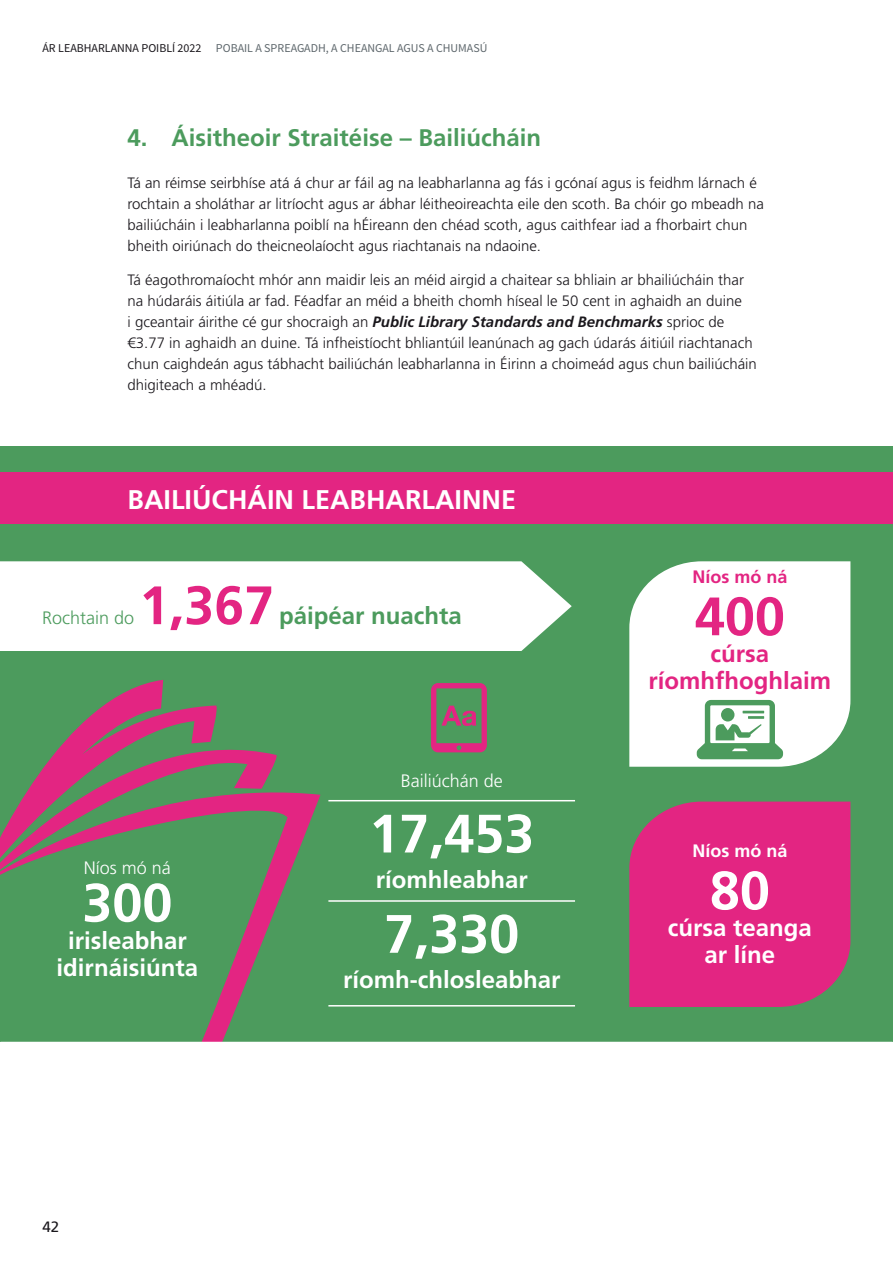
<style>
.page{position:relative;width:893px;height:1263px;background:#fff}
.page>*{position:absolute;margin:0;border:0;box-sizing:border-box;transform-origin:0 0}
.t1{font:700 54px "Frutiger LT Std";color:#fff}
.t2{font:700 54px "Frutiger LT Std";color:#e32582}
.t3{font:700 27px "Frutiger LT Std";color:#fff}
.t4{font:700 24px/27px "Frutiger LT Std";color:#fff;text-align:center}
.H1_5{font:700 24px "Frutiger LT Std";color:#4c9b5d}
.t5{font:700 24px/27px "Frutiger LT Std";color:#e32582;text-align:center}
.t6{font:300 18px "Frutiger LT Std";color:#fff}
.t7{font:300 18px "Frutiger LT Std";color:#4c9b5d}
.t8{font:700 18px "Frutiger LT Std";color:#e32582}
.t9{font:700 18px "Frutiger LT Std";color:#fff}
.Body_3{font:300 15px/21px "Frutiger LT Std";color:#1a171c}
.t10{font:15px "Frutiger LT Std";color:#1a171c}
.t11{font:12px "Source Sans Pro";color:#5f686d}
.s1{color:#1a171c}
.s2{font-weight:700;font-style:italic}
</style>
<div class="page">
<div style="left:0;top:446px;width:893px;height:596px;background:#4c9b5d"></div>
<div style="left:629px;top:561px;width:221px;height:206px;background:#fff"></div>
<svg style="left:697px;top:700px;width:86px;height:59px"></svg>
<div style="left:629px;top:801px;width:221px;height:206px;background:#e32582"></div>
<svg style="left:0;top:680px;width:320px;height:362px"></svg>
<svg style="left:431px;top:683px;width:56px;height:69px"></svg>
<hr style="left:328px;top:800px;width:247px;height:1px;background:#fff">
<hr style="left:328px;top:900px;width:247px;height:2px;background:#fff">
<hr style="left:328px;top:1005px;width:247px;height:1px;background:#fff">
<div style="left:0;top:561px;width:572px;height:90px;background:#fff"></div>
<div style="left:0;top:472px;width:893px;height:51px;background:#e32582"></div>
<p class="t11" style="left:43px;top:40px;width:446px"><span class="s1">ÁR LEABHARLANNA POIBLÍ 2022</span> POBAIL A SPREAGADH, A CHEANGAL AGUS A CHUMASÚ</p>
<p class="H1_5" style="left:128px;top:123px;width:415px">4. Áisitheoir Straitéise – Bailiúcháin</p>
<p class="Body_3" style="left:128px;top:172px;width:638px">Tá an réimse seirbhíse atá á chur ar fáil ag na leabharlanna ag fás i gcónaí agus is feidhm lárnach é rochtain a sholáthar ar litríocht agus ar ábhar léitheoireachta eile den scoth. Ba chóir go mbeadh na bailiúcháin i leabharlanna poiblí na hÉireann den chéad scoth, agus caithfear iad a fhorbairt chun bheith oiriúnach do theicneolaíocht agus riachtanais na ndaoine.</p>
<p class="Body_3" style="left:128px;top:269px;width:631px">Tá éagothromaíocht mhór ann maidir leis an méid airgid a chaitear sa bhliain ar bhailiúcháin thar na húdaráis áitiúla ar fad. Féadfar an méid a bheith chomh híseal le 50 cent in aghaidh an duine<br>i gceantair áirithe cé gur shocraigh an <span class="s2">Public Library Standards and Benchmarks</span> sprioc de €3.77 in aghaidh an duine. Tá infheistíocht bhliantúil leanúnach ag gach údarás áitiúil riachtanach chun caighdeán agus tábhacht bailiúchán leabharlanna in Éirinn a choimeád agus chun bailiúcháin dhigiteach a mhéadú.</p>
<p class="t3" style="left:128px;top:484px;width:390px">BAILIÚCHÁIN LEABHARLAINNE</p>
<p class="t7" style="left:42px;top:608px;width:94px">Rochtain do</p>
<p class="t2" style="left:139px;top:574px;width:137px">1,367</p>
<p class="H1_5" style="left:279px;top:602px;width:184px">páipéar nuachta</p>
<p class="t6" style="left:84px;top:857px;width:89px">Níos mó ná</p>
<p class="t1" style="left:82px;top:871px;width:92px">300</p>
<p class="t4" style="left:56px;top:927px;width:143px">irisleabhar idirnáisiúnta</p>
<p class="t6" style="left:401px;top:771px;width:104px">Bailiúchán de</p>
<p class="t1" style="left:369px;top:802px;width:167px">17,453</p>
<p class="t4" style="left:376px;top:866px;width:154px">ríomhleabhar</p>
<p class="t1" style="left:384px;top:902px;width:137px">7,330</p>
<p class="t4" style="left:343px;top:966px;width:219px">ríomh-chlosleabhar</p>
<p class="t8" style="left:692px;top:566px;width:97px">Níos mó ná</p>
<p class="t2" style="left:695px;top:585px;width:92px">400</p>
<p class="t5" style="left:648px;top:640px;width:184px">cúrsa ríomhfhoghlaim</p>
<p class="t9" style="left:692px;top:840px;width:97px">Níos mó ná</p>
<p class="t1" style="left:710px;top:859px;width:62px">80</p>
<p class="t4" style="left:668px;top:915px;width:146px">cúrsa teanga ar líne</p>
<p class="t10" style="left:43px;top:1218px;width:18px">42</p>
</div>
